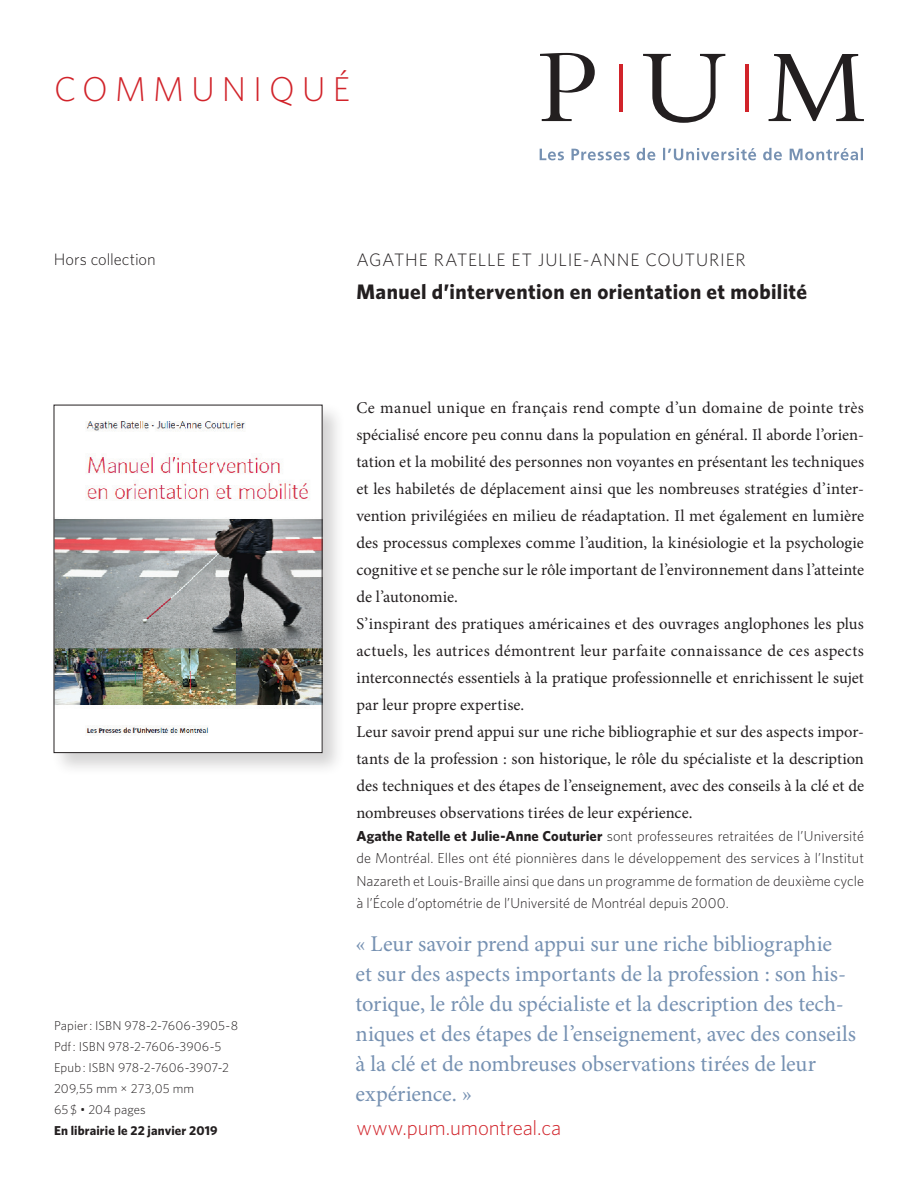
<style>
.page{position:relative;width:918px;height:1188px;background:#fff}
.page>*{position:absolute;margin:0;border:0;box-sizing:border-box;transform-origin:0 0}
.t1{font:300 34.5px "Whitney HTF";letter-spacing:.2em;color:#d1232a}
.t2{font:22.5px/30px "Minion Pro";letter-spacing:-.005em;color:#7691b2}
.t3{font:700 21px "Whitney HTF";letter-spacing:.02em;color:#231f20}
.t4{font:300 21px "Whitney HTF";letter-spacing:-.005em;color:#d1232a}
.t5{font:300 18px "Whitney HTF";letter-spacing:.05em;color:#231f20}
.t6{font:16.5px/27px "Minion Pro";letter-spacing:.005em;color:#231f20}
.t7{font:300 16.5px "Whitney HTF";color:#231f20}
.t8{font:300 14.4px/22.5px "Whitney HTF";color:#231f20;text-align:justify}
.t9{font:300 12.9px/21px "Whitney HTF";letter-spacing:.01em;color:#231f20}
.t10{font:700 12.9px "Whitney HTF";letter-spacing:.01em;color:#231f20}
.s1{font-family:"Whitney Numeric"}
.s2{font-weight:700}
</style>
<div class="page">
<svg style="left:540px;top:53px;width:324px;height:70px"></svg>
<hr style="left:620px;top:64px;width:3px;height:47px;background:#d1232a">
<hr style="left:745px;top:64px;width:4px;height:47px;background:#d1232a">
<svg style="left:540px;top:148px;width:323px;height:12px"></svg>
<div style="left:51px;top:402px;width:295px;height:374px;background:#231f20;opacity:.2"></div>
<img style="left:56px;top:407px;width:264px;height:344px">
<h1 class="t1" style="left:54px;top:69px;width:298px">COMMUNIQUÉ</h1>
<p class="t7" style="left:54px;top:250px;width:103px">Hors collection</p>
<p class="t5" style="left:356px;top:250px;width:391px">AGATHE RATELLE ET JULIE-ANNE COUTURIER</p>
<p class="t3" style="left:356px;top:279px;width:452px">Manuel d’intervention en orientation et mobilité</p>
<p class="t9" style="left:54px;top:1014px;width:186px">Papier: ISBN 978-2-7606-3905-8<br>Pdf: ISBN 978-2-7606-3906-5<br>Epub: ISBN 978-2-7606-3907-2<br>209,55 mm <span class="s1">×</span> 273,05 mm<br>65$ • 204 pages</p>
<p class="t10" style="left:54px;top:1122px;width:165px">En librairie le 22 janvier 2019</p>
<p class="t6" style="left:356px;top:395px;width:509px">Ce manuel unique en français rend compte d’un domaine de pointe très spécialisé encore peu connu dans la population en général. Il aborde l’orien&shy;tation et la mobilité des personnes non voyantes en présentant les techniques et les habiletés de déplacement ainsi que les nombreuses stratégies d’inter&shy;vention privilégiées en milieu de réadaptation. Il met également en lumière des processus complexes comme l’audition, la kinésiologie et la psychologie cognitive et se penche sur le rôle important de l’environnement dans l’atteinte de l’autonomie.<br>S’inspirant des pratiques américaines et des ouvrages anglophones les plus actuels, les autrices démontrent leur parfaite connaissance de ces aspects interconnectés essentiels à la pratique professionnelle et enrichissent le sujet par leur propre expertise.<br>Leur savoir prend appui sur une riche bibliographie et sur des aspects impor&shy;tants de la profession : son historique, le rôle du spécialiste et la description des techniques et des étapes de l’enseignement, avec des conseils à la clé et de nombreuses observations tirées de leur expérience.</p>
<p class="t8" style="left:356px;top:824px;width:509px"><span class="s2">Agathe Ratelle et Julie-Anne Couturier</span> sont professeures retraitées de l’Université de Montréal. Elles ont été pionnières dans le développement des services à l’Institut Nazareth et Louis-Braille ainsi que dans un programme de formation de deuxième cycle à l’École d’optométrie de l’Université de Montréal depuis 2000.</p>
<p class="t2" style="left:356px;top:928px;width:502px">« Leur savoir prend appui sur une riche bibliographie<br>et sur des aspects importants de la profession : son his&shy;torique, le rôle du spécialiste et la description des tech&shy;niques et des étapes de l’enseignement, avec des conseils à la clé et de nombreuses observations tirées de leur expérience. »</p>
<p class="t4" style="left:356px;top:1115px;width:206px">www.pum.umontreal.ca</p>
</div>
